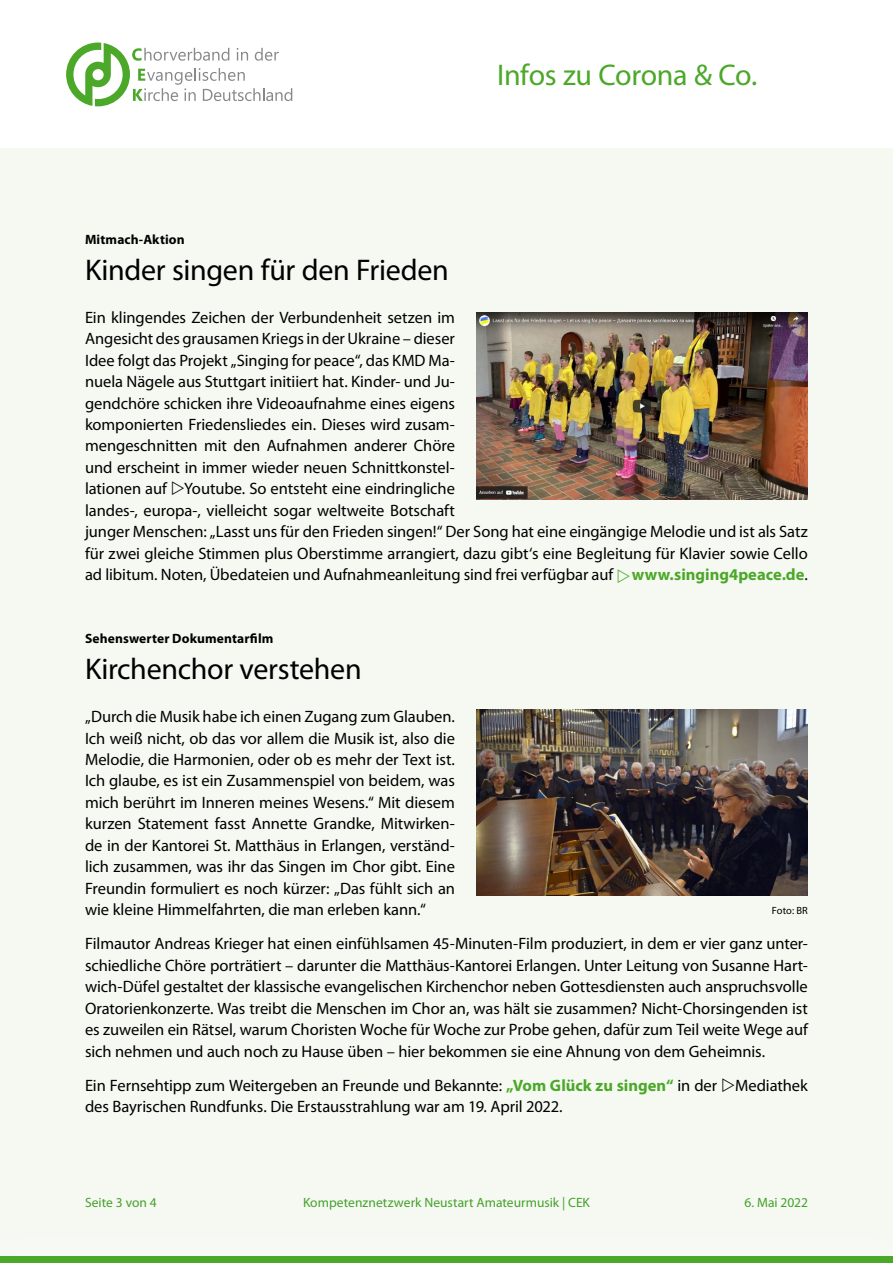
<style>
.page{position:relative;width:893px;height:1263px;background:#fff}
.page>*{position:absolute;margin:0;border:0;box-sizing:border-box;transform-origin:0 0}
.t1{font:30px "Myriad Pro";letter-spacing:-.01em;color:#000}
.t2{font:30px "Myriad Pro";letter-spacing:-.015em;color:#4ba829}
.t3{font:16.5px/21.5px "Myriad Pro";letter-spacing:-.005em;color:#000}
.t4{font:13.5px "Myriad Pro";letter-spacing:.005em;color:#44a12b}
.t5{font:700 13.5px "Myriad Pro";letter-spacing:.01em;color:#000}
.t6{font:10.5px "Myriad Pro";letter-spacing:.005em;color:#000}
.s1{font-weight:700;color:#4ba829}
</style>
<div class="page">
<svg style="left:66px;top:43px;width:226px;height:63px"></svg>
<div style="left:0;top:149px;width:893px;height:1114px;background:#f6f9f2"></div>
<div style="left:0;top:1256px;width:893px;height:7px;background:#4ba829"></div>
<img style="left:476px;top:313px;width:332px;height:186px">
<img style="left:476px;top:709px;width:332px;height:187px">
<h1 class="t2" style="left:497px;top:56px;width:261px">Infos zu Corona &amp; Co.</h1>
<p class="t5" style="left:85px;top:231px;width:101px">Mitmach-Aktion</p>
<h1 class="t1" style="left:85px;top:251px;width:365px">Kinder singen für den Frieden</h1>
<p class="t3" style="left:85px;top:306px;width:724px">Ein klingendes Zeichen der Verbundenheit setzen im<br>Angesicht des grausamen Kriegs in der Ukraine – dieser<br>Idee folgt das Projekt „Singing for peace“, das KMD Ma-<br>nuela Nägele aus Stuttgart initiiert hat. Kinder- und Ju-<br>gendchöre schicken ihre Videoaufnahme eines eigens<br>komponierten Friedensliedes ein. Dieses wird zusam-<br>mengeschnitten mit den Aufnahmen anderer Chöre<br>und erscheint in immer wieder neuen Schnittkonstel-<br>lationen auf Youtube. So entsteht eine eindringliche<br>landes-, europa-, vielleicht sogar weltweite Botschaft<br>junger Menschen: „Lasst uns für den Frieden singen!“ Der Song hat eine eingängige Melodie und ist als Satz für zwei gleiche Stimmen plus Oberstimme arrangiert, dazu gibt‘s eine Begleitung für Klavier sowie Cello ad libitum. Noten, Übedateien und Aufnahmeanleitung sind frei verfügbar auf <span class="s1">www.singing4peace.de</span>.</p>
<p class="t5" style="left:85px;top:630px;width:190px">Sehenswerter Dokumentarfilm</p>
<h1 class="t1" style="left:85px;top:651px;width:278px">Kirchenchor verstehen</h1>
<p class="t3" style="left:85px;top:705px;width:371px;text-align:justify">„Durch die Musik habe ich einen Zugang zum Glauben.<br>Ich weiß nicht, ob das vor allem die Musik ist, also die Melodie, die Harmonien, oder ob es mehr der Text ist.<br>Ich glaube, es ist ein Zusammenspiel von beidem, was mich berührt im Inneren meines Wesens.“ Mit diesem kurzen Statement fasst Annette Grandke, Mitwirken&shy;de in der Kantorei St. Matthäus in Erlangen, verständ&shy;lich zusammen, was ihr das Singen im Chor gibt. Eine Freundin formuliert es noch kürzer: „Das fühlt sich an wie kleine Himmelfahrten, die man erleben kann.“</p>
<p class="t3" style="left:85px;top:933px;width:724px;text-align:justify">Filmautor Andreas Krieger hat einen einfühlsamen 45-Minuten-Film produziert, in dem er vier ganz unter&shy;schiedliche Chöre porträtiert – darunter die Matthäus-Kantorei Erlangen. Unter Leitung von Susanne Hart&shy;wich-Düfel gestaltet der klassische evangelischen Kirchenchor neben Gottesdiensten auch anspruchsvolle Oratorienkonzerte. Was treibt die Menschen im Chor an, was hält sie zusammen? Nicht-Chorsingenden ist es zuweilen ein Rätsel, warum Choristen Woche für Woche zur Probe gehen, dafür zum Teil weite Wege auf sich nehmen und auch noch zu Hause üben – hier bekommen sie eine Ahnung von dem Geheimnis.</p>
<p class="t3" style="left:85px;top:1074px;width:724px">Ein Fernsehtipp zum Weitergeben an Freunde und Bekannte: <span class="s1">„Vom Glück zu singen“</span> in der Mediathek des Bayrischen Rundfunks. Die Erstausstrahlung war am 19. April 2022.</p>
<p class="t6" style="left:772px;top:904px;width:38px">Foto: BR</p>
<p class="t4" style="left:85px;top:1194px;width:73px">Seite 3 von 4</p>
<p class="t4" style="left:303px;top:1194px;width:288px">Kompetenznetzwerk Neustart Amateurmusik | CEK</p>
<p class="t4" style="left:744px;top:1194px;width:65px">6. Mai 2022</p>
</div>
